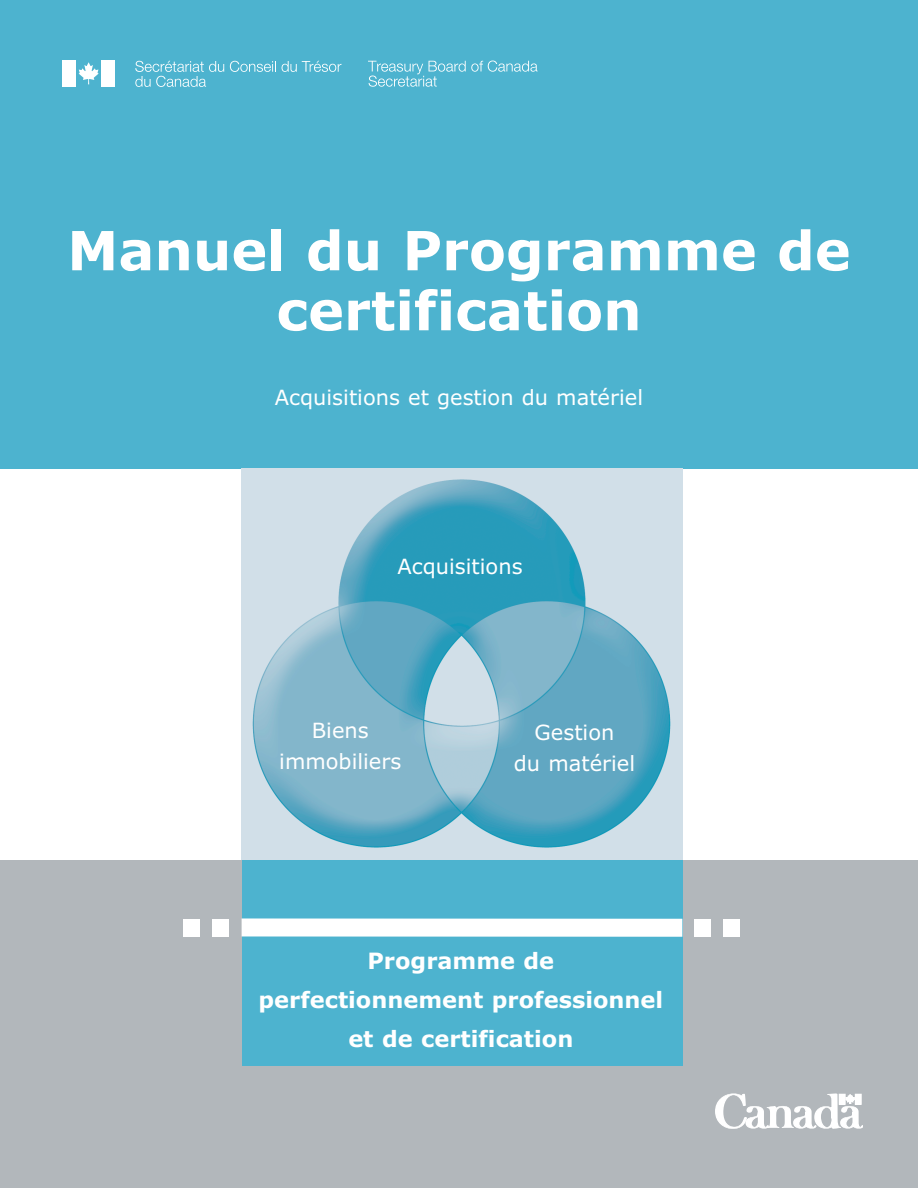
<style>
.page{position:relative;width:918px;height:1188px;background:#fff}
.page>*{position:absolute;margin:0;border:0;box-sizing:border-box;transform-origin:0 0}
.t1{font:700 54px/60px "Verdana";color:#fff;text-align:center}
.t2{font:700 22.5px/39px "Verdana";color:#fff;text-align:center}
.t3{font:21px/30.6px "Verdana";color:#fff;text-align:center}
</style>
<div class="page">
<div style="left:0;top:860px;width:918px;height:328px;background:#b2b7bb"></div>
<div style="left:0;top:0;width:918px;height:469px;background:#4db3cf"></div>
<div style="left:63px;top:60px;width:13px;height:26px;background:#fff"></div>
<svg style="left:79px;top:62px;width:20px;height:22px"></svg>
<div style="left:102px;top:60px;width:13px;height:26px;background:#fff"></div>
<svg style="left:230px;top:61px;width:46px;height:11px"></svg>
<svg style="left:282px;top:61px;width:60px;height:11px"></svg>
<svg style="left:135px;top:61px;width:89px;height:26px"></svg>
<svg style="left:368px;top:61px;width:170px;height:26px"></svg>
<img style="left:242px;top:469px;width:441px;height:391px">
<div style="left:694px;top:919px;width:17px;height:18px;background:#fff"></div>
<div style="left:724px;top:919px;width:16px;height:18px;background:#fff"></div>
<div style="left:183px;top:919px;width:17px;height:18px;background:#fff"></div>
<div style="left:212px;top:919px;width:17px;height:18px;background:#fff"></div>
<div style="left:242px;top:860px;width:441px;height:206px;background:#4db3cf"></div>
<div style="left:242px;top:918px;width:440px;height:19px;background:#fff"></div>
<svg style="left:716px;top:1094px;width:147px;height:35px"></svg>
<h1 class="t1" style="left:67px;top:226px;width:785px">Manuel du Programme de certification</h1>
<p class="t3" style="left:275px;top:384px;width:370px">Acquisitions et gestion du matériel</p>
<p class="t3" style="left:397px;top:553px;width:127px">Acquisitions</p>
<p class="t3" style="left:279px;top:717px;width:124px">Biens immobiliers</p>
<p class="t3" style="left:514px;top:719px;width:123px">Gestion<br>du matériel</p>
<p class="t2" style="left:258px;top:944px;width:406px">Programme de perfectionnement professionnel et de certification</p>
</div>
